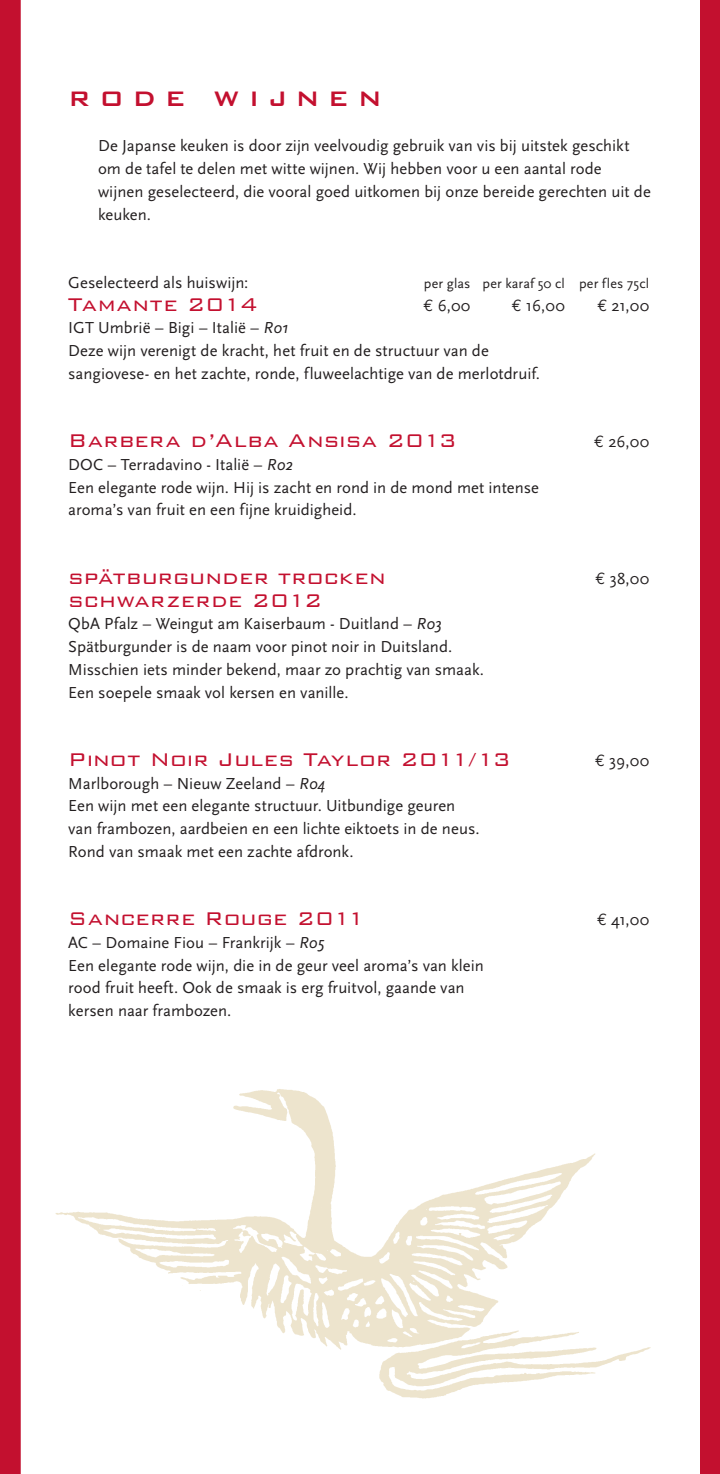
<style>
.page{position:relative;width:720px;height:1474px;background:#fff}
.page>*{position:absolute;margin:0;border:0;box-sizing:border-box;transform-origin:0 0}
.t1{font:500 28px "Bank Gothic BT";letter-spacing:.31em;color:#c3102f}
.t2{font:300 24.5px "Bank Gothic BT";color:#c3102f}
.t3{font:300 24.5px "Bank Gothic BT";letter-spacing:.02em;color:#c3102f}
.t4{font:300 24.5px "Bank Gothic BT";letter-spacing:.025em;color:#c3102f}
.t5{font:16.62px/22.8px "Scala Sans";letter-spacing:.005em;color:#231f20}
.t6{font:14px "Scala Sans";letter-spacing:.01em;color:#231f20}
.s1{font-family:"Euro Mono"}
.s2{font-style:italic}
</style>
<div class="page">
<img style="left:55px;top:1089px;width:596px;height:310px">
<div style="left:699px;top:0;width:20px;height:1473px;background:#c3102f"></div>
<div style="left:0;top:0;width:21px;height:1473px;background:#c3102f"></div>
<h1 class="t1" style="left:68px;top:83px;width:315px">RODE WIJNEN</h1>
<p class="t5" style="left:98px;top:135px;width:554px">De Japanse keuken is door zijn veelvoudig gebruik van vis bij uitstek geschikt om de tafel te delen met witte wijnen. Wij hebben voor u een aantal rode wijnen geselecteerd, die vooral goed uitkomen bij onze bereide gerechten uit de keuken.</p>
<p class="t5" style="left:68px;top:271px;width:181px">Geselecteerd als huiswijn:</p>
<p class="t6" style="left:423px;top:276px;width:227px">per glas per karaf 50 cl per fles 75cl</p>
<h2 class="t4" style="left:68px;top:291px;width:191px">Tamante 2014</h2>
<p class="t5" style="left:423px;top:294px;width:48px"><span class="s1">€</span> 6,00</p>
<p class="t5" style="left:511px;top:294px;width:55px"><span class="s1">€</span> 16,00</p>
<p class="t5" style="left:597px;top:294px;width:53px"><span class="s1">€</span> 21,00</p>
<p class="t5" style="left:68px;top:317px;width:473px">IGT Umbrië – Bigi – Italië – <span class="s2">R01<br></span>Deze wijn verenigt de kracht, het fruit en de structuur van de sangiovese- en het zachte, ronde, fluweelachtige van de merlotdruif.</p>
<h2 class="t3" style="left:68px;top:428px;width:390px">Barbera d’Alba Ansisa 2013</h2>
<p class="t5" style="left:594px;top:431px;width:56px"><span class="s1">€</span> 26,00</p>
<p class="t5" style="left:68px;top:453px;width:472px">DOC – Terradavino - Italië – <span class="s2">R02<br></span>Een elegante rode wijn. Hij is zacht en rond in de mond met intense aroma’s van fruit en een fijne kruidigheid.</p>
<h2 class="t2" style="left:68px;top:564px;width:319px">spätburgunder trocken</h2>
<p class="t5" style="left:595px;top:567px;width:55px"><span class="s1">€</span> 38,00</p>
<h2 class="t2" style="left:68px;top:587px;width:255px">schwarzerde 2012</h2>
<p class="t5" style="left:68px;top:613px;width:417px">QbA Pfalz – Weingut am Kaiserbaum - Duitland – <span class="s2">R03<br></span>Spätburgunder is de naam voor pinot noir in Duitsland.<br>Misschien iets minder bekend, maar zo prachtig van smaak.<br>Een soepele smaak vol kersen en vanille.</p>
<h2 class="t2" style="left:68px;top:746px;width:444px">Pinot Noir Jules Taylor 2011/13</h2>
<p class="t5" style="left:595px;top:749px;width:56px"><span class="s1">€</span> 39,00</p>
<p class="t5" style="left:68px;top:772px;width:413px">Marlborough – Nieuw Zeeland – <span class="s2">R04<br></span>Een wijn met een elegante structuur. Uitbundige geuren van frambozen, aardbeien en een lichte eiktoets in de neus.<br>Rond van smaak met een zachte afdronk.</p>
<h2 class="t2" style="left:68px;top:905px;width:299px">Sancerre Rouge 2011</h2>
<p class="t5" style="left:596px;top:908px;width:54px"><span class="s1">€</span> 41,00</p>
<p class="t5" style="left:68px;top:931px;width:417px">AC – Domaine Fiou – Frankrijk – <span class="s2">R05<br></span>Een elegante rode wijn, die in de geur veel aroma’s van klein rood fruit heeft. Ook de smaak is erg fruitvol, gaande van kersen naar frambozen.</p>
</div>
